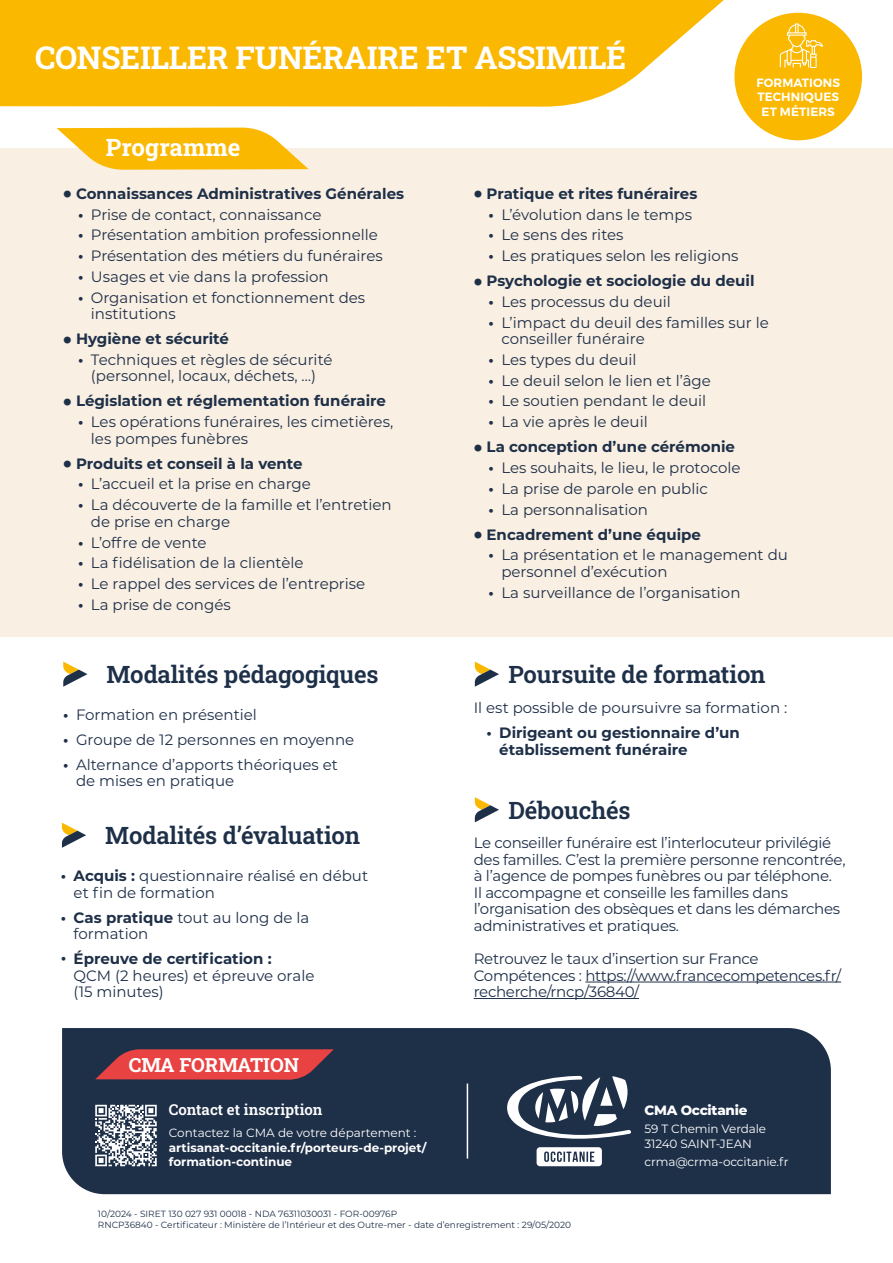
<style>
.page{position:relative;width:893px;height:1263px;background:#fff}
.page>*{position:absolute;margin:0;border:0;box-sizing:border-box;transform-origin:0 0}
.TITRE_DIPLOME{font:31.5px "Roboto Slab";letter-spacing:-.01em;color:#fff}
.Rubrique_verso{font:24px "Roboto Slab";letter-spacing:-.01em;color:#1e2f48}
.Rubrique_BLANC{font:24px "Roboto Slab";color:#fff}
.Rubrique_BLANC-2{font:19.5px "Roboto Slab";color:#fff}
.Liste_bleu{font:15px/16.5px "Montserrat";color:#1e2f48}
.Liste_bleu-2{font:15px/16.5px "Montserrat";letter-spacing:-.02em;color:#1e2f48}
.t1{font:700 15px/16.5px "Montserrat";color:#1e2f48}
.t2{font:15px "Roboto Slab";color:#fff}
.t3{font:800 13.5px "Montserrat";letter-spacing:-.02em;color:#fff}
.t4{font:700 12px/14.4px "Montserrat";color:#fff}
.t5{font:12px/15px "Montserrat";letter-spacing:-.01em;color:#fff}
.NOM-THEMATIQUE{font:600 12px/14.4px "Montserrat";letter-spacing:.01em;color:#fff;text-align:center}
.t6{font:9px "Montserrat";color:#1e2f48}
.s1{font-weight:900;font-size:21px}
.s2{font-weight:700}
.s3{font-weight:400}
</style>
<div class="page">
<div style="left:62px;top:1028px;width:769px;height:166px;background:#1e2f48"></div>
<hr style="left:467px;top:1083px;width:1px;height:75px;background:#fff">
<svg style="left:537px;top:1147px;width:65px;height:19px"></svg>
<svg style="left:507px;top:1076px;width:124px;height:63px"></svg>
<svg style="left:95px;top:1105px;width:62px;height:61px"></svg>
<svg style="left:95px;top:1049px;width:239px;height:31px;background:#c73e42"></svg>
<div style="left:0;top:149px;width:893px;height:488px;background:#f9efe2"></div>
<svg style="left:57px;top:127px;width:252px;height:43px"></svg>
<svg style="left:63px;top:661px;width:24px;height:26px"></svg>
<svg style="left:62px;top:823px;width:24px;height:25px"></svg>
<svg style="left:0;top:0;width:724px;height:107px;background:#fbbe18"></svg>
<div style="left:734px;top:13px;width:128px;height:127px;background:#fbb800;border-radius:50%"></div>
<svg style="left:780px;top:23px;width:43px;height:45px"></svg>
<svg style="left:475px;top:661px;width:24px;height:26px"></svg>
<hr style="left:585px;top:982px;width:256px;height:1px;background:#1e2f48">
<hr style="left:474px;top:998px;width:165px;height:1px;background:#1e2f48">
<svg style="left:475px;top:797px;width:24px;height:25px"></svg>
<p class="TITRE_DIPLOME" style="left:35px;top:36px;width:593px">CONSEILLER FUNÉRAIRE ET ASSIMILÉ</p>
<p class="Rubrique_BLANC" style="left:106px;top:131px;width:136px">Programme</p>
<p class="NOM-THEMATIQUE" style="left:756px;top:76px;width:85px">FORMATIONS<br>TECHNIQUES<br>ET MÉTIERS</p>
<p class="t1" style="left:63px;top:185px;width:342px"><span class="s1">•</span> Connaissances Administratives Générales</p>
<p class="Liste_bleu" style="left:78px;top:206px;width:245px"><span class="s2">•</span> Prise de contact, connaissance</p>
<p class="Liste_bleu" style="left:78px;top:226px;width:301px"><span class="s2">•</span> Présentation ambition professionnelle</p>
<p class="Liste_bleu" style="left:78px;top:247px;width:306px"><span class="s2">•</span> Présentation des métiers du funéraires</p>
<p class="Liste_bleu" style="left:78px;top:268px;width:252px"><span class="s2">•</span> Usages et vie dans la profession</p>
<p class="Liste_bleu" style="left:91px;top:289px;width:276px;text-indent:-13px"><span class="s2">•</span> Organisation et fonctionnement des institutions</p>
<p class="t1" style="left:63px;top:330px;width:167px"><span class="s1">•</span> Hygiène et sécurité</p>
<p class="Liste_bleu" style="left:78px;top:351px;width:256px;text-align:center"><span class="s2">•</span> Techniques et règles de sécurité (personnel, locaux, déchets, …)</p>
<p class="t1" style="left:63px;top:392px;width:324px"><span class="s1">•</span> Législation et réglementation funéraire</p>
<p class="Liste_bleu" style="left:91px;top:413px;width:304px;text-indent:-13px"><span class="s2">•</span> Les opérations funéraires, les cimetières, les pompes funèbres</p>
<p class="t1" style="left:63px;top:454px;width:241px"><span class="s1">•</span> Produits et conseil à la vente</p>
<p class="Liste_bleu" style="left:78px;top:475px;width:234px"><span class="s2">•</span> L’accueil et la prise en charge</p>
<p class="Liste_bleu" style="left:91px;top:496px;width:302px;text-indent:-13px"><span class="s2">•</span> La découverte de la famille et l’entretien de prise en charge</p>
<p class="Liste_bleu" style="left:78px;top:533px;width:130px"><span class="s2">•</span> L’offre de vente</p>
<p class="Liste_bleu" style="left:78px;top:554px;width:227px"><span class="s2">•</span> La fidélisation de la clientèle</p>
<p class="Liste_bleu" style="left:78px;top:575px;width:289px"><span class="s2">•</span> Le rappel des services de l’entreprise</p>
<p class="Liste_bleu" style="left:78px;top:596px;width:154px"><span class="s2">•</span> La prise de congés</p>
<p class="Rubrique_verso" style="left:107px;top:658px;width:274px">Modalités pédagogiques</p>
<p class="Liste_bleu" style="left:63px;top:706px;width:195px"><span class="s2">•</span> Formation en présentiel</p>
<p class="Liste_bleu" style="left:63px;top:731px;width:293px"><span class="s2">•</span> Groupe de 12 personnes en moyenne</p>
<p class="Liste_bleu" style="left:76px;top:756px;width:263px;text-indent:-13px"><span class="s2">•</span> Alternance d’apports théoriques et de mises en pratique</p>
<p class="Rubrique_verso" style="left:105px;top:819px;width:256px">Modalités d’évaluation</p>
<p class="Liste_bleu" style="left:74px;top:867px;width:296px;text-indent:-13px"><span class="s2">• Acquis :</span> questionnaire réalisé en début et fin de formation</p>
<p class="Liste_bleu" style="left:74px;top:908px;width:237px;text-indent:-13px"><span class="s2">• Cas pratique</span> tout au long de la formation</p>
<p class="Liste_bleu" style="left:74px;top:950px;width:242px;text-indent:-13px"><span class="s2">• Épreuve de certification :<br></span>QCM (2 heures) et épreuve orale (15 minutes)</p>
<p class="Rubrique_BLANC-2" style="left:129px;top:1051px;width:172px">CMA FORMATION</p>
<p class="t2" style="left:169px;top:1099px;width:155px">Contact et inscription</p>
<p class="t4" style="left:169px;top:1125px;width:259px"><span class="s3">Contactez la CMA de votre département : </span>artisanat-occitanie.fr/porteurs-de-projet/ formation-continue</p>
<p class="t1" style="left:474px;top:185px;width:225px"><span class="s1">•</span> Pratique et rites funéraires</p>
<p class="Liste_bleu" style="left:489px;top:206px;width:205px"><span class="s2">•</span> L’évolution dans le temps</p>
<p class="Liste_bleu" style="left:489px;top:226px;width:136px"><span class="s2">•</span> Le sens des rites</p>
<p class="Liste_bleu" style="left:489px;top:247px;width:251px"><span class="s2">•</span> Les pratiques selon les religions</p>
<p class="t1" style="left:474px;top:272px;width:282px"><span class="s1">•</span> Psychologie et sociologie du deuil</p>
<p class="Liste_bleu" style="left:489px;top:293px;width:184px"><span class="s2">•</span> Les processus du deuil</p>
<p class="Liste_bleu" style="left:501px;top:314px;width:269px;text-indent:-13px"><span class="s2">•</span> L’impact du deuil des familles sur le conseiller funéraire</p>
<p class="Liste_bleu" style="left:489px;top:351px;width:149px"><span class="s2">•</span> Les types du deuil</p>
<p class="Liste_bleu" style="left:489px;top:372px;width:224px"><span class="s2">•</span> Le deuil selon le lien et l’âge</p>
<p class="Liste_bleu" style="left:489px;top:392px;width:219px"><span class="s2">•</span> Le soutien pendant le deuil</p>
<p class="Liste_bleu" style="left:489px;top:413px;width:161px"><span class="s2">•</span> La vie après le deuil</p>
<p class="t1" style="left:474px;top:438px;width:263px"><span class="s1">•</span> La conception d’une cérémonie</p>
<p class="Liste_bleu" style="left:489px;top:459px;width:254px"><span class="s2">•</span> Les souhaits, le lieu, le protocole</p>
<p class="Liste_bleu" style="left:489px;top:480px;width:221px"><span class="s2">•</span> La prise de parole en public</p>
<p class="Liste_bleu" style="left:489px;top:500px;width:161px"><span class="s2">•</span> La personnalisation</p>
<p class="t1" style="left:474px;top:525px;width:229px"><span class="s1">•</span> Encadrement d’une équipe</p>
<p class="Liste_bleu" style="left:501px;top:546px;width:288px;text-indent:-13px"><span class="s2">•</span> La présentation et le management du personnel d’exécution</p>
<p class="Liste_bleu" style="left:489px;top:583px;width:253px"><span class="s2">•</span> La surveillance de l’organisation</p>
<p class="Rubrique_verso" style="left:509px;top:658px;width:259px">Poursuite de formation</p>
<p class="Liste_bleu" style="left:474px;top:699px;width:315px">Il est possible de poursuivre sa formation :</p>
<p class="t1" style="left:499px;top:724px;width:242px;text-indent:-13px">• Dirigeant ou gestionnaire d’un établissement funéraire</p>
<p class="Rubrique_verso" style="left:509px;top:793px;width:123px">Débouchés</p>
<p class="Liste_bleu-2" style="left:474px;top:834px;width:373px">Le conseiller funéraire est l’interlocuteur privilégié des familles. C’est la première personne rencontrée, à l’agence de pompes funèbres ou par téléphone.<br>Il accompagne et conseille les familles dans l’organisation des obsèques et dans les démarches administratives et pratiques.</p>
<p class="Liste_bleu-2" style="left:474px;top:950px;width:369px">Retrouvez le taux d’insertion sur France<br>Compétences : https://www.francecompetences.fr/ recherche/rncp/36840/</p>
<p class="t3" style="left:644px;top:1100px;width:104px">CMA Occitanie</p>
<p class="t5" style="left:644px;top:1121px;width:123px">59 T Chemin Verdale<br>31240 SAINT-JEAN</p>
<p class="t5" style="left:644px;top:1154px;width:146px">crma@crma-occitanie.fr</p>
<p class="t6" style="left:98px;top:1208px;width:301px">10/2024 - SIRET 130 027 931 00018 - NDA 76311030031 - FOR-00976P</p>
<p class="t6" style="left:98px;top:1218px;width:475px">RNCP36840 - Certificateur : Ministère de l’Intérieur et des Outre-mer - date d’enregistrement : 29/05/2020</p>
</div>
